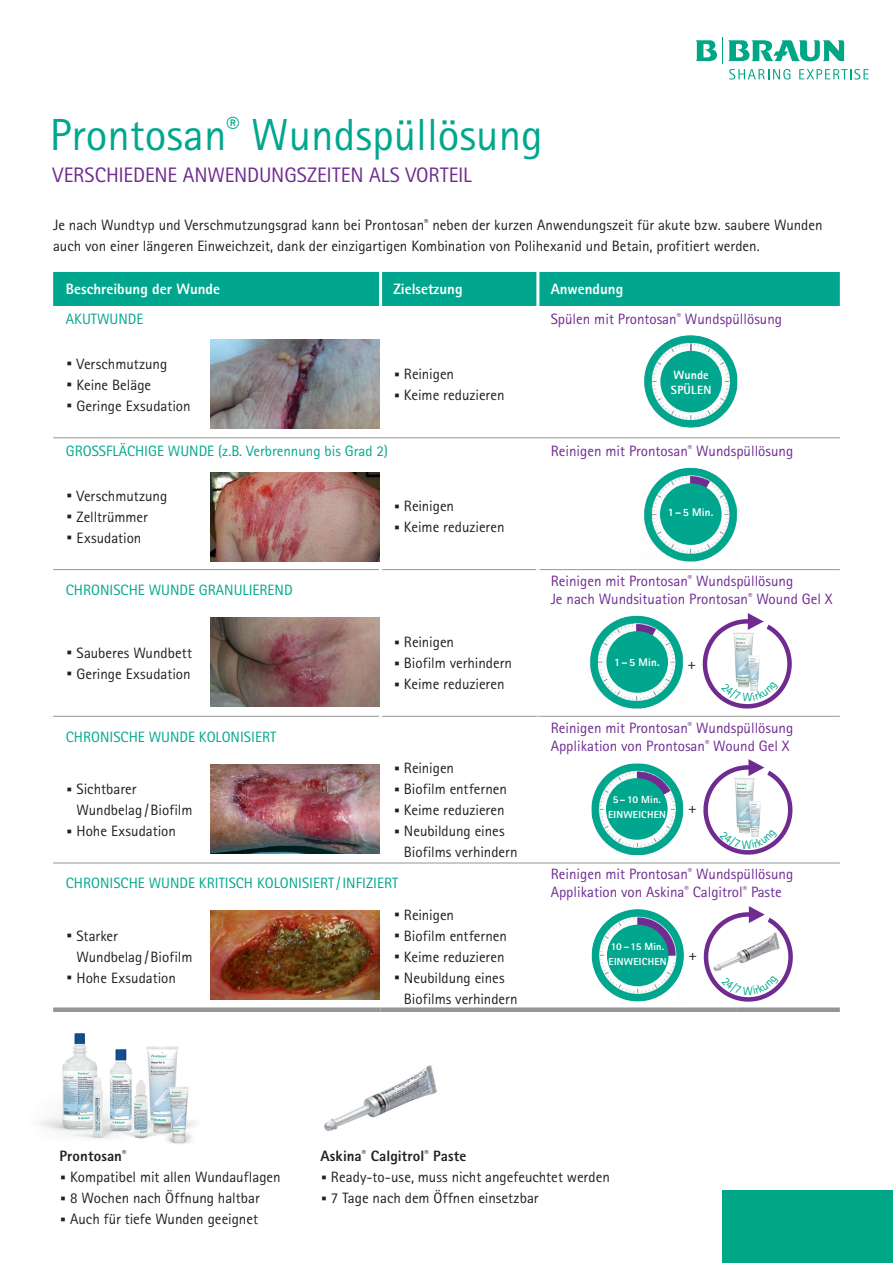
<style>
.page{position:relative;width:893px;height:1263px;background:#fff}
.page>*{position:absolute;margin:0;border:0;box-sizing:border-box;transform-origin:0 0}
.t1{font:45px "Rotis Sans Serif Pro";color:#00a78e}
.Subline_Versal{font:21px "Rotis Sans Serif Pro";letter-spacing:-.01em;color:#702b91}
.Bodytext__Box{font:15px/21px "Rotis Sans Serif Pro";letter-spacing:-.005em;color:#231f20}
.t2{font:15px/18px "Rotis Sans Serif Pro";color:#702b91}
.t3{font:15px "Rotis Sans Serif Pro";color:#00a78e}
.t4{font:800 15px "Rotis Sans Serif Pro";color:#fff}
.Subhead{font:800 15px "Rotis Sans Serif Pro";letter-spacing:.01em;color:#231f20}
.Intro__Quote{font:800 12px/15px "Rotis Sans Serif Pro";letter-spacing:.015em;color:#fff}
.Intro__Quote-2{font:800 11.1px "Rotis Sans Serif Pro";letter-spacing:.01em;color:#fff}
.Intro__Quote-3{font:800 10.35px "Rotis Sans Serif Pro";letter-spacing:.01em;color:#fff}
.Intro__Quote-4{font:800 10.2px "Rotis Sans Serif Pro";letter-spacing:.02em;color:#fff}
.s1{font-weight:800;font-size:30px}
</style>
<div class="page">
<div style="left:722px;top:1191px;width:171px;height:72px;background:#00a786"></div>
<svg style="left:695px;top:37px;width:174px;height:43px"></svg>
<div style="left:53px;top:272px;width:787px;height:34px;background:#00a78e"></div>
<hr style="left:379px;top:272px;width:3px;height:34px;background:#fff">
<hr style="left:536px;top:272px;width:3px;height:34px;background:#fff">
<hr style="left:53px;top:569px;width:326px;height:1px;background:#939598">
<hr style="left:382px;top:569px;width:154px;height:1px;background:#939598">
<hr style="left:539px;top:569px;width:199px;height:1px;background:#939598">
<hr style="left:738px;top:569px;width:102px;height:1px;background:#939598">
<hr style="left:53px;top:716px;width:326px;height:1px;background:#939598">
<hr style="left:382px;top:716px;width:156px;height:1px;background:#939598">
<hr style="left:538px;top:716px;width:200px;height:1px;background:#939598">
<hr style="left:738px;top:716px;width:102px;height:1px;background:#939598">
<div style="left:53px;top:1007px;width:328px;height:5px;background:#939598"></div>
<div style="left:381px;top:1007px;width:157px;height:5px;background:#939598"></div>
<div style="left:538px;top:1007px;width:200px;height:5px;background:#939598"></div>
<div style="left:738px;top:1007px;width:102px;height:5px;background:#939598"></div>
<hr style="left:53px;top:437px;width:328px;height:1px;background:#939598">
<hr style="left:381px;top:437px;width:157px;height:1px;background:#939598">
<hr style="left:538px;top:437px;width:200px;height:1px;background:#939598">
<hr style="left:738px;top:437px;width:102px;height:1px;background:#939598">
<hr style="left:53px;top:863px;width:328px;height:1px;background:#939598">
<hr style="left:381px;top:863px;width:157px;height:1px;background:#939598">
<hr style="left:538px;top:863px;width:200px;height:1px;background:#939598">
<hr style="left:738px;top:863px;width:102px;height:1px;background:#939598">
<img style="left:210px;top:617px;width:170px;height:90px">
<img style="left:210px;top:910px;width:170px;height:90px">
<img style="left:210px;top:764px;width:170px;height:89px">
<img style="left:210px;top:340px;width:170px;height:89px">
<img style="left:210px;top:472px;width:170px;height:90px">
<img style="left:644px;top:335px;width:94px;height:93px">
<img style="left:39px;top:1033px;width:158px;height:111px">
<img style="left:644px;top:467px;width:93px;height:95px">
<img style="left:591px;top:763px;width:93px;height:93px">
<img style="left:591px;top:909px;width:93px;height:93px">
<div style="left:660px;top:483px;width:62px;height:62px;background:#00a78e;border-radius:50%"></div>
<img style="left:590px;top:615px;width:93px;height:94px">
<div style="left:606px;top:631px;width:62px;height:62px;background:#00a78e;border-radius:50%"></div>
<div style="left:606px;top:778px;width:62px;height:62px;background:#00a78e;border-radius:50%"></div>
<div style="left:607px;top:925px;width:61px;height:61px;background:#00a78e;border-radius:50%"></div>
<div style="left:660px;top:351px;width:62px;height:61px;background:#00a78e;border-radius:50%"></div>
<img style="left:324px;top:1065px;width:113px;height:66px">
<svg style="left:702px;top:613px;width:90px;height:96px"></svg>
<svg style="left:703px;top:759px;width:90px;height:96px"></svg>
<svg style="left:703px;top:906px;width:90px;height:96px"></svg>
<p class="t1" style="left:50px;top:108px;width:494px">Prontosan<sup>®</sup> Wundspüllösung</p>
<p class="Subline_Versal" style="left:52px;top:162px;width:421px">VERSCHIEDENE ANWENDUNGSZEITEN ALS VORTEIL</p>
<p class="Bodytext__Box" style="left:53px;top:215px;width:771px">Je nach Wundtyp und Verschmutzungsgrad kann bei Prontosan<sup>®</sup> neben der kurzen Anwendungszeit für akute bzw. saubere Wunden auch von einer längeren Einweichzeit, dank der einzigartigen Kombination von Polihexanid und Betain, profitiert werden.</p>
<p class="t4" style="left:66px;top:279px;width:156px">Beschreibung der Wunde</p>
<p class="t4" style="left:393px;top:279px;width:71px">Zielsetzung</p>
<p class="t4" style="left:551px;top:279px;width:74px">Anwendung</p>
<p class="t3" style="left:66px;top:310px;width:79px">AKUTWUNDE</p>
<p class="t2" style="left:551px;top:310px;width:233px">Spülen mit Prontosan<sup>®</sup> Wundspüllösung</p>
<p class="Bodytext__Box" style="left:66px;top:353px;width:103px"><span class="s1">·</span> Verschmutzung</p>
<p class="Bodytext__Box" style="left:66px;top:374px;width:87px"><span class="s1">·</span> Keine Beläge</p>
<p class="Bodytext__Box" style="left:66px;top:395px;width:126px"><span class="s1">·</span> Geringe Exsudation</p>
<p class="Bodytext__Box" style="left:393px;top:364px;width:62px"><span class="s1">·</span> Reinigen</p>
<p class="Bodytext__Box" style="left:393px;top:385px;width:113px"><span class="s1">·</span> Keime reduzieren</p>
<p class="Intro__Quote" style="left:671px;top:367px;width:42px">Wunde<br>SPÜLEN</p>
<p class="t3" style="left:66px;top:442px;width:324px">GROSSFLÄCHIGE WUNDE (z.B. Verbrennung bis Grad 2)</p>
<p class="t2" style="left:551px;top:442px;width:244px">Reinigen mit Prontosan<sup>®</sup> Wundspüllösung</p>
<p class="Bodytext__Box" style="left:66px;top:485px;width:103px"><span class="s1">·</span> Verschmutzung</p>
<p class="Bodytext__Box" style="left:66px;top:506px;width:83px"><span class="s1">·</span> Zelltrümmer</p>
<p class="Bodytext__Box" style="left:66px;top:527px;width:77px"><span class="s1">·</span> Exsudation</p>
<p class="Bodytext__Box" style="left:393px;top:496px;width:62px"><span class="s1">·</span> Reinigen</p>
<p class="Bodytext__Box" style="left:393px;top:517px;width:113px"><span class="s1">·</span> Keime reduzieren</p>
<p class="Intro__Quote-2" style="left:668px;top:505px;width:47px">1–5 Min.</p>
<p class="t3" style="left:66px;top:581px;width:228px">CHRONISCHE WUNDE GRANULIEREND</p>
<p class="Bodytext__Box" style="left:66px;top:642px;width:128px"><span class="s1">·</span> Sauberes Wundbett</p>
<p class="Bodytext__Box" style="left:66px;top:663px;width:126px"><span class="s1">·</span> Geringe Exsudation</p>
<p class="t3" style="left:66px;top:728px;width:212px">CHRONISCHE WUNDE KOLONISIERT</p>
<p class="Bodytext__Box" style="left:393px;top:632px;width:62px"><span class="s1">·</span> Reinigen</p>
<p class="Bodytext__Box" style="left:393px;top:653px;width:120px"><span class="s1">·</span> Biofilm verhindern</p>
<p class="Bodytext__Box" style="left:393px;top:674px;width:113px"><span class="s1">·</span> Keime reduzieren</p>
<p class="t2" style="left:551px;top:572px;width:244px">Reinigen mit Prontosan<sup>®</sup> Wundspüllösung</p>
<p class="t2" style="left:551px;top:590px;width:284px">Je nach Wundsituation Prontosan<sup>®</sup> Wound Gel X</p>
<p class="Intro__Quote-2" style="left:614px;top:656px;width:47px">1–5 Min.</p>
<p class="Bodytext__Box" style="left:688px;top:653px;width:10px">+</p>
<p class="t2" style="left:551px;top:719px;width:244px">Reinigen mit Prontosan<sup>®</sup> Wundspüllösung</p>
<p class="t2" style="left:551px;top:737px;width:240px">Applikation von Prontosan<sup>®</sup> Wound Gel X</p>
<p class="Bodytext__Box" style="left:393px;top:757px;width:62px"><span class="s1">·</span> Reinigen</p>
<p class="Bodytext__Box" style="left:393px;top:778px;width:115px"><span class="s1">·</span> Biofilm entfernen</p>
<p class="Bodytext__Box" style="left:393px;top:799px;width:113px"><span class="s1">·</span> Keime reduzieren</p>
<p class="Bodytext__Box" style="left:404px;top:820px;width:115px;text-indent:-11px"><span class="s1">·</span> Neubildung eines<br>Biofilms verhindern</p>
<p class="t3" style="left:66px;top:874px;width:334px">CHRONISCHE WUNDE KRITISCH KOLONISIERT /INFIZIERT</p>
<p class="t2" style="left:551px;top:865px;width:244px">Reinigen mit Prontosan<sup>®</sup> Wundspüllösung<br>Applikation von Askina<sup>®</sup> Calgitrol<sup>®</sup> Paste</p>
<p class="Bodytext__Box" style="left:77px;top:925px;width:117px;text-indent:-11px"><span class="s1">·</span> Starker<br>Wundbelag /Biofilm</p>
<p class="Bodytext__Box" style="left:66px;top:967px;width:112px"><span class="s1">·</span> Hohe Exsudation</p>
<p class="Bodytext__Box" style="left:77px;top:778px;width:117px;text-indent:-11px"><span class="s1">·</span> Sichtbarer<br>Wundbelag /Biofilm</p>
<p class="Bodytext__Box" style="left:66px;top:820px;width:112px"><span class="s1">·</span> Hohe Exsudation</p>
<p class="Intro__Quote-3" style="left:613px;top:793px;width:50px">5–10 Min.</p>
<p class="Intro__Quote-4" style="left:608px;top:808px;width:59px">EINWEICHEN</p>
<p class="Bodytext__Box" style="left:688px;top:797px;width:10px">+</p>
<p class="Bodytext__Box" style="left:393px;top:904px;width:62px"><span class="s1">·</span> Reinigen</p>
<p class="Bodytext__Box" style="left:393px;top:925px;width:115px"><span class="s1">·</span> Biofilm entfernen</p>
<p class="Bodytext__Box" style="left:393px;top:946px;width:113px"><span class="s1">·</span> Keime reduzieren</p>
<p class="Bodytext__Box" style="left:404px;top:967px;width:115px;text-indent:-11px"><span class="s1">·</span> Neubildung eines<br>Biofilms verhindern</p>
<p class="Intro__Quote-3" style="left:611px;top:939px;width:55px">10–15 Min.</p>
<p class="Intro__Quote-4" style="left:609px;top:955px;width:59px">EINWEICHEN</p>
<p class="Bodytext__Box" style="left:689px;top:944px;width:10px">+</p>
<p class="Subhead" style="left:60px;top:1146px;width:68px">Prontosan<sup>®</sup></p>
<p class="Bodytext__Box" style="left:60px;top:1166px;width:223px"><span class="s1">·</span> Kompatibel mit allen Wundauflagen</p>
<p class="Bodytext__Box" style="left:60px;top:1187px;width:202px"><span class="s1">·</span> 8 Wochen nach Öffnung haltbar</p>
<p class="Bodytext__Box" style="left:60px;top:1208px;width:200px"><span class="s1">·</span> Auch für tiefe Wunden geeignet</p>
<p class="Subhead" style="left:320px;top:1146px;width:148px">Askina<sup>®</sup> Calgitrol<sup>®</sup> Paste</p>
<p class="Bodytext__Box" style="left:320px;top:1166px;width:291px"><span class="s1">·</span> Ready-to-use, muss nicht angefeuchtet werden</p>
<p class="Bodytext__Box" style="left:320px;top:1187px;width:220px"><span class="s1">·</span> 7 Tage nach dem Öffnen einsetzbar</p>
</div>
